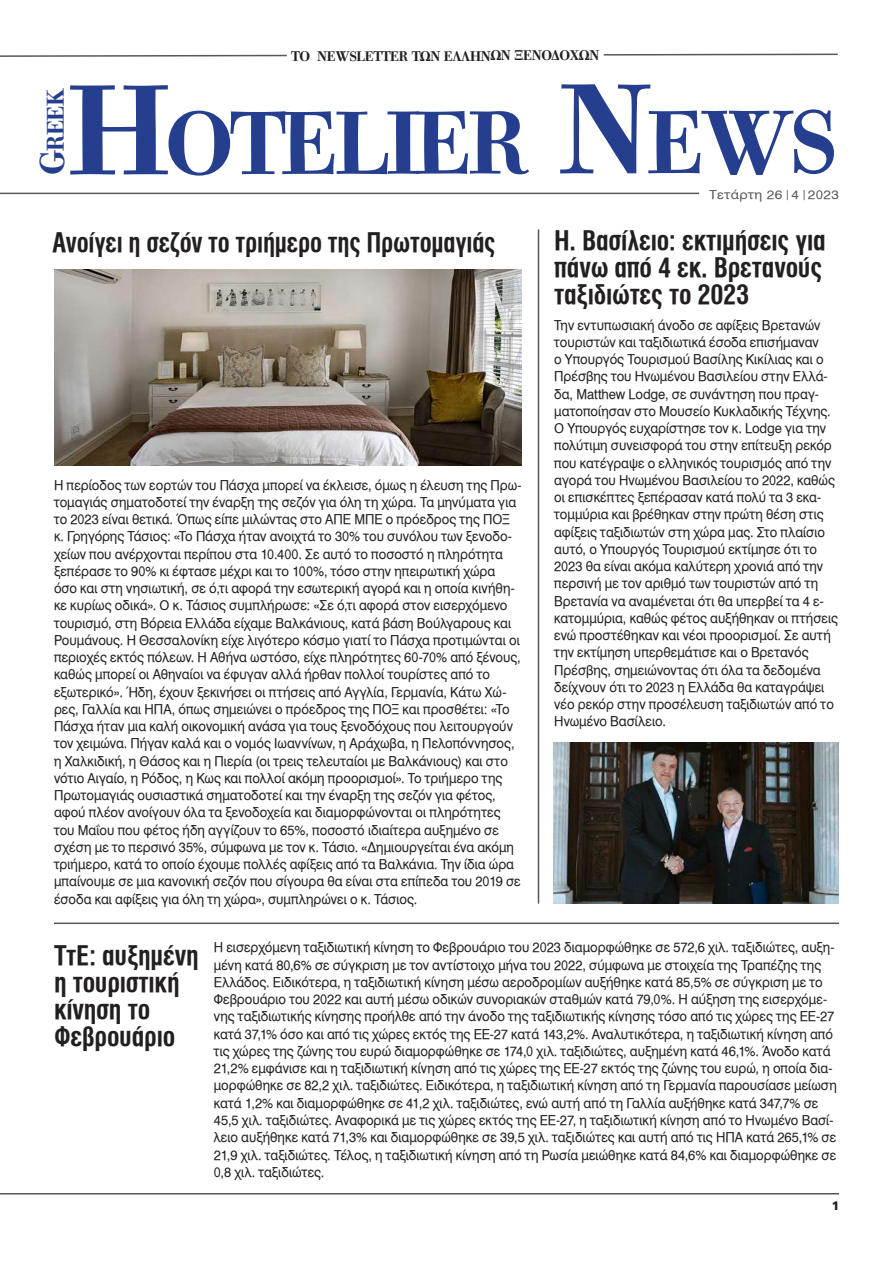
<style>
.page{position:relative;width:893px;height:1263px;background:#fff}
.page>*{position:absolute;margin:0;border:0;box-sizing:border-box;transform-origin:0 0}
.t1{font:700 95.7px "PF Bodoni Text";letter-spacing:-.045em;color:#253f8e}
.t2{font:700 37.05px "PF Bodoni Text";color:#253f8e}
.t3{font:27px/27px "UB Helvetica Cond Bold";letter-spacing:-.01em;color:#231f20}
.t4{font:27px "UB Helvetica Cond Bold";letter-spacing:-.01em;color:#231f20;scale:.96 1}
.t5{font:700 25.95px "PF Bodoni Text";color:#253f8e}
.t6{font:700 15px "PF Bodoni Text";letter-spacing:-.03em;color:#231f20}
.t7{font:13.5px/17.2px "UB Helvetica";color:#231f20;scale:.95 1}
.t8{font:12.15px "UB Helvetica";letter-spacing:.025em;color:#55585a;scale:1.11 1}
.t9{font:900 12.15px "PF Catalog";color:#231f20;scale:1.11 1}
.s1{font-size:136.65px}
.s2{font-style:italic}
</style>
<div class="page">
<hr style="left:0;top:1193px;width:839px;height:1px;background:#55585a">
<hr style="left:0;top:193px;width:839px;height:1px;background:#55585a">
<hr style="left:538px;top:229px;width:1px;height:675px;background:#55585a">
<hr style="left:54px;top:922px;width:785px;height:2px;background:#55585a">
<svg style="left:0;top:53px;width:838px;height:4px"></svg>
<img style="left:54px;top:269px;width:468px;height:196px">
<img style="left:554px;top:743px;width:285px;height:161px">
<div style="left:699px;top:188px;width:140px;height:14px;background:#fff"></div>
<p class="t6" style="left:291px;top:48px;width:310px">ΤΟ NEWSLETTER ΤΩΝ ΕΛΛΗΝΩΝ ΞΕΝΟΔΟΧΩΝ</p>
<h1 class="t1" style="left:69px;top:91px;width:771px"><span class="s1">H</span>OTELIER <span class="s1">N</span>EWS</h1>
<h3 class="t5" style="left:41px;top:151px;width:64px;rotate:-90deg">REEK</h3>
<h2 class="t2" style="left:32px;top:175px;width:27px;rotate:-90deg">G</h2>
<p class="t8" style="left:709px;top:187px;width:119px">Τετάρτη 26 <span class="s2">/</span>4 <span class="s2">/</span>2023</p>
<h3 class="t3" style="left:554px;top:227px;width:273px">Η. Βασίλειο: εκτιμήσεις για πάνω από 4 εκ. Βρετανούς ταξιδιώτες το 2023</h3>
<p class="t7" style="left:554px;top:316px;width:300px">Την εντυπωσιακή άνοδο σε αφίξεις Βρετανών τουριστών και ταξιδιωτικά έσοδα επισήμαναν<br>ο Υπουργός Τουρισμού Βασίλης Κικίλιας και ο Πρέσβης του Ηνωμένου Βασιλείου στην Ελλά&shy;δα, Matthew Lodge, σε συνάντηση που πραγ&shy;ματοποίησαν στο Μουσείο Κυκλαδικής Τέχνης.<br>Ο Υπουργός ευχαρίστησε τον κ. Lodge για την πολύτιμη συνεισφορά του στην επίτευξη ρεκόρ που κατέγραψε ο ελληνικός τουρισμός από την αγορά του Ηνωμένου Βασιλείου το 2022, καθώς οι επισκέπτες ξεπέρασαν κατά πολύ τα 3 εκα&shy;τομμύρια και βρέθηκαν στην πρώτη θέση στις αφίξεις ταξιδιωτών στη χώρα μας. Στο πλαίσιο αυτό, ο Υπουργός Τουρισμού εκτίμησε ότι το 2023 θα είναι ακόμα καλύτερη χρονιά από την περσινή με τον αριθμό των τουριστών από τη Βρετανία να αναμένεται ότι θα υπερβεί τα 4 ε&shy;κατομμύρια, καθώς φέτος αυξήθηκαν οι πτήσεις ενώ προστέθηκαν και νέοι προορισμοί. Σε αυτή την εκτίμηση υπερθεμάτισε και ο Βρετανός Πρέσβης, σημειώνοντας ότι όλα τα δεδομένα δείχνουν ότι το 2023 η Ελλάδα θα καταγράψει νέο ρεκόρ στην προσέλευση ταξιδιωτών από το Ηνωμένο Βασίλειο.</p>
<h3 class="t4" style="left:53px;top:227px;width:463px">Ανοίγει η σεζόν το τριήμερο της Πρωτομαγιάς</h3>
<p class="t7" style="left:54px;top:476px;width:494px">Η περίοδος των εορτών του Πάσχα μπορεί να έκλεισε, όμως η έλευση της Πρω&shy;τομαγιάς σηματοδοτεί την έναρξη της σεζόν για όλη τη χώρα. Τα μηνύματα για το 2023 είναι θετικά. Όπως είπε μιλώντας στο ΑΠΕ ΜΠΕ ο πρόεδρος της ΠΟΞ κ. Γρηγόρης Τάσιος: «Το Πάσχα ήταν ανοιχτά το 30% του συνόλου των ξενοδο&shy;χείων που ανέρχονται περίπου στα 10.400. Σε αυτό το ποσοστό η πληρότητα ξεπέρασε το 90% κι έφτασε μέχρι και το 100%, τόσο στην ηπειρωτική χώρα όσο και στη νησιωτική, σε ό,τι αφορά την εσωτερική αγορά και η οποία κινήθη&shy;κε κυρίως οδικά». Ο κ. Τάσιος συμπλήρωσε: «Σε ό,τι αφορά στον εισερχόμενο τουρισμό, στη Βόρεια Ελλάδα είχαμε Βαλκάνιους, κατά βάση Βούλγαρους και Ρουμάνους. Η Θεσσαλονίκη είχε λιγότερο κόσμο γιατί το Πάσχα προτιμώνται οι περιοχές εκτός πόλεων. Η Αθήνα ωστόσο, είχε πληρότητες 60-70% από ξένους, καθώς μπορεί οι Αθηναίοι να έφυγαν αλλά ήρθαν πολλοί τουρίστες από το εξωτερικό». Ήδη, έχουν ξεκινήσει οι πτήσεις από Αγγλία, Γερμανία, Κάτω Χώ&shy;ρες, Γαλλία και ΗΠΑ, όπως σημειώνει ο πρόεδρος της ΠΟΞ και προσθέτει: «Το Πάσχα ήταν μια καλή οικονομική ανάσα για τους ξενοδόχους που λειτουργούν τον χειμώνα. Πήγαν καλά και ο νομός Ιωαννίνων, η Αράχωβα, η Πελοπόννησος, η Χαλκιδική, η Θάσος και η Πιερία (οι τρεις τελευταίοι με Βαλκάνιους) και στο νότιο Αιγαίο, η Ρόδος, η Κως και πολλοί ακόμη προορισμοί». Το τριήμερο της Πρωτομαγιάς ουσιαστικά σηματοδοτεί και την έναρξη της σεζόν για φέτος, αφού πλέον ανοίγουν όλα τα ξενοδοχεία και διαμορφώνονται οι πληρότητες του Μαΐου που φέτος ήδη αγγίζουν το 65%, ποσοστό ιδιαίτερα αυξημένο σε σχέση με το περσινό 35%, σύμφωνα με τον κ. Τάσιο. «Δημιουργείται ένα ακόμη τριήμερο, κατά το οποίο έχουμε πολλές αφίξεις από τα Βαλκάνια. Την ίδια ώρα μπαίνουμε σε μια κανονική σεζόν που σίγουρα θα είναι στα επίπεδα του 2019 σε έσοδα και αφίξεις για όλη τη χώρα», συμπληρώνει ο κ. Τάσιος.</p>
<h3 class="t3" style="left:54px;top:942px;width:146px">ΤτΕ: αυξημένη η τουριστική κίνηση το<br>Φεβρουάριο</h3>
<p class="t7" style="left:214px;top:939px;width:657px">Η εισερχόμενη ταξιδιωτική κίνηση το Φεβρουάριο του 2023 διαμορφώθηκε σε 572,6 χιλ. ταξιδιώτες, αυξη&shy;μένη κατά 80,6% σε σύγκριση με τον αντίστοιχο μήνα του 2022, σύμφωνα με στοιχεία της Τραπέζης της Ελλάδος. Ειδικότερα, η ταξιδιωτική κίνηση μέσω αεροδρομίων αυξήθηκε κατά 85,5% σε σύγκριση με το Φεβρουάριο του 2022 και αυτή μέσω οδικών συνοριακών σταθμών κατά 79,0%. Η αύξηση της εισερχόμε&shy;νης ταξιδιωτικής κίνησης προήλθε από την άνοδο της ταξιδιωτικής κίνησης τόσο από τις χώρες της ΕΕ-27 κατά 37,1% όσο και από τις χώρες εκτός της ΕΕ-27 κατά 143,2%. Αναλυτικότερα, η ταξιδιωτική κίνηση από τις χώρες της ζώνης του ευρώ διαμορφώθηκε σε 174,0 χιλ. ταξιδιώτες, αυξημένη κατά 46,1%. Άνοδο κατά 21,2% εμφάνισε και η ταξιδιωτική κίνηση από τις χώρες της ΕΕ-27 εκτός της ζώνης του ευρώ, η οποία δια&shy;μορφώθηκε σε 82,2 χιλ. ταξιδιώτες. Ειδικότερα, η ταξιδιωτική κίνηση από τη Γερμανία παρουσίασε μείωση κατά 1,2% και διαμορφώθηκε σε 41,2 χιλ. ταξιδιώτες, ενώ αυτή από τη Γαλλία αυξήθηκε κατά 347,7% σε 45,5 χιλ. ταξιδιώτες. Αναφορικά με τις χώρες εκτός της ΕΕ-27, η ταξιδιωτική κίνηση από το Ηνωμένο Βασί&shy;λειο αυξήθηκε κατά 71,3% και διαμορφώθηκε σε 39,5 χιλ. ταξιδιώτες και αυτή από τις ΗΠΑ κατά 265,1% σε 21,9 χιλ. ταξιδιώτες. Τέλος, η ταξιδιωτική κίνηση από τη Ρωσία μειώθηκε κατά 84,6% και διαμορφώθηκε σε 0,8 χιλ. ταξιδιώτες.</p>
<p class="t9" style="left:831px;top:1198px;width:9px">1</p>
</div>
